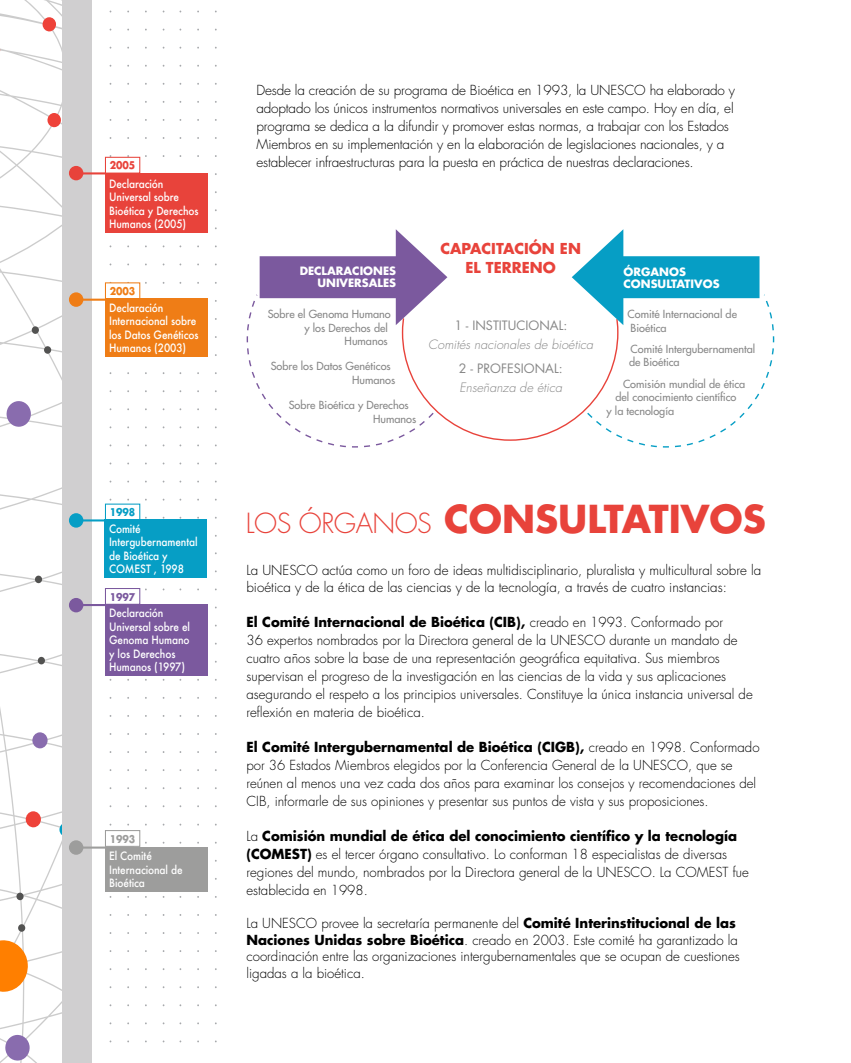
<style>
.page{position:relative;width:851px;height:1063px;background:#fff}
.page>*{position:absolute;margin:0;border:0;box-sizing:border-box;transform-origin:0 0}
.t1{font:700 37.5px "Futura";color:#e8433b}
.t2{font:700 14.7px "Futura";color:#e8433b}
.t3{font:300 13.5px/18px "Futura";color:#000}
.t4{font:italic 300 12.6px "Futura";color:#878787}
.t5{font:12.6px "Futura";color:#878787}
.t6{font:500 11.25px/13.5px "Futura";letter-spacing:-.01em;color:#fff;scale:.9 1}
.t7{font:700 11.25px/12.9px "Futura";color:#fff}
.t8{font:10.95px/13.5px "Futura";color:#878787}
.t9{font:700 10.35px "Futura";color:#e8433b;scale:.9 1}
.t10{font:700 10.35px "Futura";color:#ef7d16;scale:.9 1}
.t11{font:700 10.35px "Futura";color:#7b599e;scale:.9 1}
.t12{font:700 10.35px "Futura";color:#9d9d9c;scale:.9 1}
.t13{font:700 10.35px "Futura";color:#069ec5;scale:.9 1}
.s1{font-weight:300;font-size:27px}
.s2{font-weight:700}
</style>
<div class="page">
<svg style="left:0;top:0;width:62px;height:1063px"></svg>
<svg style="left:5px;top:1034px;width:25px;height:27px"></svg>
<svg style="left:0;top:939px;width:29px;height:54px"></svg>
<svg style="left:59px;top:822px;width:14px;height:15px"></svg>
<svg style="left:0;top:0;width:58px;height:57px"></svg>
<div style="left:42px;top:17px;width:14px;height:15px;background:#ee4239;border-radius:50%"></div>
<div style="left:47px;top:113px;width:14px;height:14px;background:#ee4239;border-radius:50%"></div>
<div style="left:44px;top:346px;width:7px;height:8px;background:#525251;border-radius:50%"></div>
<div style="left:32px;top:326px;width:7px;height:8px;background:#525251;border-radius:50%"></div>
<div style="left:38px;top:657px;width:7px;height:8px;background:#525251;border-radius:50%"></div>
<div style="left:32px;top:732px;width:16px;height:17px;background:#896cae;border-radius:50%"></div>
<div style="left:25px;top:811px;width:16px;height:17px;background:#ee4239;border-radius:50%"></div>
<div style="left:35px;top:575px;width:7px;height:8px;background:#525251;border-radius:50%"></div>
<div style="left:18px;top:924px;width:7px;height:8px;background:#525251;border-radius:50%"></div>
<div style="left:16px;top:893px;width:8px;height:7px;background:#525251;border-radius:50%"></div>
<svg style="left:6px;top:401px;width:25px;height:26px"></svg>
<div style="left:62px;top:0;width:29px;height:1063px;background:#d0cfd0"></div>
<svg style="left:556px;top:294px;width:218px;height:154px"></svg>
<svg style="left:246px;top:295px;width:218px;height:153px"></svg>
<div style="left:402px;top:225px;width:215px;height:215px;background:#fff;border-radius:50%"></div>
<div style="left:255px;top:287px;width:13px;height:10px;background:#fff;border-radius:50%"></div>
<svg style="left:751px;top:286px;width:14px;height:12px"></svg>
<div style="left:259px;top:256px;width:153px;height:42px;background:#7b599e"></div>
<svg style="left:359px;top:229px;width:89px;height:103px"></svg>
<div style="left:607px;top:256px;width:152px;height:42px;background:#069ec5"></div>
<svg style="left:571px;top:229px;width:87px;height:106px"></svg>
<hr style="left:73px;top:172px;width:61px;height:2px;background:#e8433b">
<div style="left:105px;top:157px;width:35px;height:17px;border:1px solid #e8433b"></div>
<div style="left:105px;top:174px;width:102px;height:59px;background:#e8433b"></div>
<div style="left:69px;top:166px;width:14px;height:14px;background:#e8433b;border-radius:50%"></div>
<hr style="left:73px;top:299px;width:61px;height:2px;background:#ef7d16">
<div style="left:105px;top:298px;width:102px;height:58px;background:#ef7d16"></div>
<div style="left:69px;top:292px;width:14px;height:15px;background:#ef7d16;border-radius:50%"></div>
<hr style="left:73px;top:604px;width:61px;height:2px;background:#7b599e">
<div style="left:105px;top:588px;width:35px;height:17px;border:1px solid #7b599e"></div>
<div style="left:105px;top:604px;width:102px;height:72px;background:#7b599e"></div>
<div style="left:69px;top:598px;width:14px;height:14px;background:#7b599e;border-radius:50%"></div>
<hr style="left:73px;top:847px;width:61px;height:2px;background:#9d9d9c">
<div style="left:105px;top:830px;width:35px;height:17px;border:1px solid #9d9d9c"></div>
<div style="left:105px;top:847px;width:102px;height:45px;background:#9d9d9c"></div>
<div style="left:69px;top:840px;width:14px;height:15px;background:#9d9d9c;border-radius:50%"></div>
<hr style="left:73px;top:519px;width:61px;height:2px;background:#069ec5">
<div style="left:69px;top:513px;width:14px;height:15px;background:#069ec5;border-radius:50%"></div>
<div style="left:105px;top:519px;width:102px;height:59px;background:#069ec5"></div>
<p class="t9" style="left:110px;top:159px;width:30px">2005</p>
<p class="t6" style="left:109px;top:177px;width:101px">Declaración<br>Universal sobre<br>Bioética y Derechos<br>Humanos (2005)</p>
<p class="t10" style="left:110px;top:284px;width:30px">2003</p>
<p class="t6" style="left:109px;top:301px;width:101px">Declaración<br>Internacional sobre los Datos Genéticos<br>Humanos (2003)</p>
<p class="t13" style="left:110px;top:505px;width:30px">1998</p>
<p class="t6" style="left:109px;top:522px;width:100px">Comité<br>Intergubernamental de Bioética y<br>COMEST , 1998</p>
<p class="t11" style="left:110px;top:590px;width:30px">1997</p>
<p class="t6" style="left:109px;top:606px;width:91px">Declaración<br>Universal sobre el<br>Genoma Humano y los Derechos<br>Humanos (1997)</p>
<p class="t12" style="left:110px;top:832px;width:30px">1993</p>
<p class="t6" style="left:109px;top:849px;width:83px">El Comité<br>Internacional de<br>Bioética</p>
<p class="t3" style="left:256px;top:82px;width:480px">Desde la creación de su programa de Bioética en 1993, la UNESCO ha elaborado y adoptado los únicos instrumentos normativos universales en este campo. Hoy en día, el programa se dedica a la difundir y promover estas normas, a trabajar con los Estados Miembros en su implementación y en la elaboración de legislaciones nacionales, y a establecer infraestructuras para la puesta en práctica de nuestras declaraciones.</p>
<p class="t2" style="left:440px;top:239px;width:142px">CAPACITACIÓN EN</p>
<p class="t7" style="left:299px;top:264px;width:98px">DECLARACIONES</p>
<p class="t2" style="left:465px;top:258px;width:92px">EL TERRENO</p>
<p class="t7" style="left:317px;top:277px;width:80px">UNIVERSALES</p>
<p class="t8" style="left:268px;top:307px;width:124px;text-align:right">Sobre el Genoma Humano y los Derechos del<br>Humanos</p>
<p class="t8" style="left:352px;top:360px;width:45px;text-indent:-81px">Sobre los Datos Genéticos<br>Humanos</p>
<p class="t8" style="left:373px;top:398px;width:45px;text-indent:-84px">Sobre Bioética y Derechos<br>Humanos</p>
<p class="t5" style="left:454px;top:317px;width:114px">1 - INSTITUCIONAL:</p>
<p class="t4" style="left:428px;top:337px;width:166px">Comités nacionales de bioética</p>
<p class="t5" style="left:459px;top:360px;width:105px">2 - PROFESIONAL:</p>
<p class="t4" style="left:459px;top:380px;width:104px">Enseñanza de ética</p>
<p class="t7" style="left:623px;top:265px;width:97px">ÓRGANOS<br>CONSULTATIVOS</p>
<p class="t8" style="left:627px;top:307px;width:111px">Comité Internacional de<br>Bioética</p>
<p class="t8" style="left:629px;top:342px;width:128px">Comité Intergubernamental de Bioética</p>
<p class="t8" style="left:623px;top:377px;width:124px">Comisión mundial de ética</p>
<p class="t8" style="left:615px;top:391px;width:122px">del conocimiento científico</p>
<p class="t8" style="left:606px;top:404px;width:69px">y la tecnología</p>
<h1 class="t1" style="left:246px;top:494px;width:521px"><span class="s1">LOS ÓRGANOS</span> CONSULTATIVOS</h1>
<p class="t3" style="left:246px;top:563px;width:516px;line-height:16.5px">La UNESCO actúa como un foro de ideas multidisciplinario, pluralista y multicultural sobre la bioética y de la ética de las ciencias y de la tecnología, a través de cuatro instancias:</p>
<p class="t3" style="left:246px;top:613px;width:507px"><span class="s2">El Comité Internacional de Bioética (CIB),</span> creado en 1993. Conformado por<br>36 expertos nombrados por la Directora general de la UNESCO durante un mandato de cuatro años sobre la base de una representación geográfica equitativa. Sus miembros supervisan el progreso de la investigación en las ciencias de la vida y sus aplicaciones asegurando el respeto a los principios universales. Constituye la única instancia universal de reflexión en materia de bioética.</p>
<p class="t3" style="left:246px;top:738px;width:514px"><span class="s2">El Comité Intergubernamental de Bioética (CIGB),</span> creado en 1998. Conformado por 36 Estados Miembros elegidos por la Conferencia General de la UNESCO, que se reúnen al menos una vez cada dos años para examinar los consejos y recomendaciones del CIB, informarle de sus opiniones y presentar sus puntos de vista y sus proposiciones.</p>
<p class="t3" style="left:246px;top:827px;width:504px">La <span class="s2">Comisión mundial de ética del conocimiento científico y la tecnología (COMEST)</span> es el tercer órgano consultativo. Lo conforman 18 especialistas de diversas regiones del mundo, nombrados por la Directora general de la UNESCO. La COMEST fue establecida en 1998.</p>
<p class="t3" style="left:246px;top:916px;width:494px;line-height:16.5px">La UNESCO provee la secretaría permanente del <span class="s2">Comité Interinstitucional de las Naciones Unidas sobre Bioética</span>. creado en 2003. Este comité ha garantizado la coordinación entre las organizaciones intergubernamentales que se ocupan de cuestiones ligadas a la bioética.</p>
</div>
